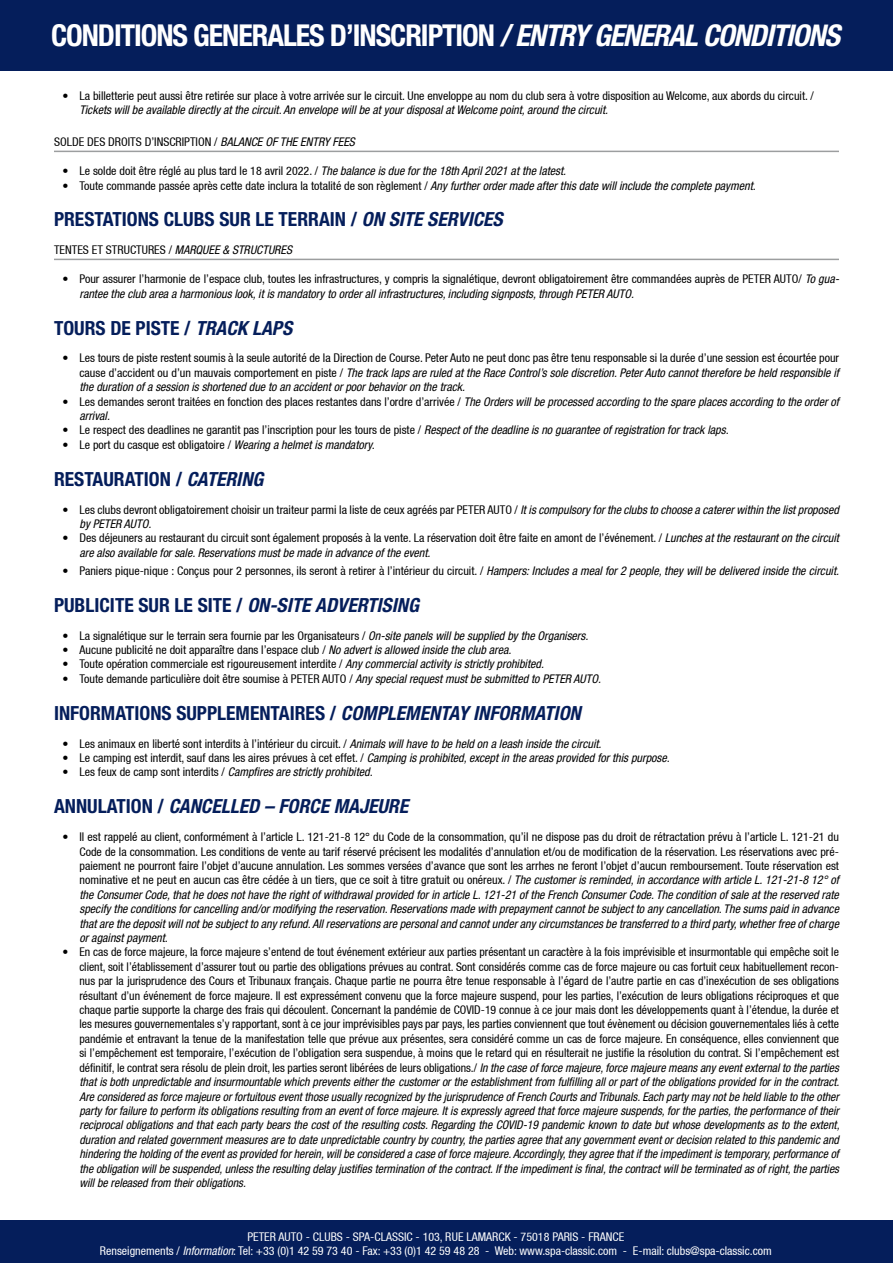
<style>
.page{position:relative;width:893px;height:1263px;background:#fff}
.page>*{position:absolute;margin:0;border:0;box-sizing:border-box;transform-origin:0 0}
.t1{font:700 condensed 30px "Helvetica 77";letter-spacing:-.035em;color:#fff}
.t2{font:700 condensed 19.5px "Helvetica Neue LT Std";color:#051e5b}
.t3{font:italic 700 condensed 19.5px "Helvetica Neue LT Std";color:#051e5b}
.t4{font:condensed 12px/14.4px "Helvetica 57";color:#000;text-align:justify}
.t5{font:italic condensed 12px/14.4px "Helvetica Neue LT Std";color:#000;text-align:justify}
.t6{font:condensed 12px/14.4px "Helvetica 57";color:#fff;text-align:center}
.s1{font-style:italic}
.s2{font-family:"Helvetica Neue LT Std";font-style:italic}
.s3{font-family:"Helvetica Neue";font-style:italic}
.s4{font-family:"Helvetica 57";font-style:normal}
.s5{font-style:normal}
</style>
<div class="page">
<div style="left:0;top:1220px;width:893px;height:43px;background:#051e5b"></div>
<hr style="left:54px;top:151px;width:785px;height:1px;background:#9c9e9f">
<hr style="left:54px;top:259px;width:785px;height:1px;background:#9c9e9f">
<div style="left:0;top:0;width:893px;height:70px;background:#051e5b"></div>
<h1 class="t1" style="left:51px;top:17px;width:790px">CONDITIONS GENERALES D’INSCRIPTION <span class="s1">/</span><span class="s2">ENTRY GENERAL CONDITIONS</span></h1>
<p class="t4" style="left:63px;top:88px;width:753px">• La billetterie peut aussi être retirée sur place à votre arrivée sur le circuit. Une enveloppe au nom du club sera à votre disposition au Welcome, aux abords du circuit. /</p>
<p class="t5" style="left:80px;top:103px;width:530px">Tickets will be available directly at the circuit. An envelope will be at your disposal at Welcome point, around the circuit.</p>
<p class="t4" style="left:54px;top:135px;width:302px">SOLDE DES DROITS D’INSCRIPTION / <span class="s3">BALANCE OF THE ENTRY FEES</span></p>
<p class="t4" style="left:63px;top:164px;width:505px">• Le solde doit être réglé au plus tard le 18 avril 2022. / <span class="s2">The balance is due for the 18th April 2021 at the latest.</span></p>
<p class="t4" style="left:63px;top:178px;width:695px">• Toute commande passée après cette date inclura la totalité de son règlement / <span class="s2">Any further order made after this date will include the complete payment.</span></p>
<h2 class="t2" style="left:54px;top:208px;width:450px">PRESTATIONS CLUBS SUR LE TERRAIN / <span class="s1">ON SITE SERVICES</span></h2>
<p class="t4" style="left:54px;top:243px;width:240px">TENTES ET STRUCTURES / <span class="s3">MARQUEE &amp; STRUCTURES</span></p>
<p class="t4" style="left:63px;top:272px;width:778px">• Pour assurer l’harmonie de l’espace club, toutes les infrastructures, y compris la signalétique, devront obligatoirement être commandées auprès de PETER AUTO/ <span class="s2">To gua-</span></p>
<p class="t5" style="left:80px;top:286px;width:556px">rantee the club area a harmonious look, it is mandatory to order all infrastructures, including signposts, through PETER AUTO.</p>
<h2 class="t2" style="left:54px;top:316px;width:240px">TOURS DE PISTE / <span class="s1">TRACK LAPS</span></h2>
<p class="t4" style="left:63px;top:351px;width:778px">• Les tours de piste restent soumis à la seule autorité de la Direction de Course. Peter Auto ne peut donc pas être tenu responsable si la durée d’une session est écourtée pour</p>
<p class="t5" style="left:80px;top:366px;width:761px"><span class="s4">cause d’accident ou d’un mauvais comportement en piste /</span> The track laps are ruled at the Race Control’s sole discretion. Peter Auto cannot therefore be held responsible if the duration of a session is shortened due to an accident or poor behavior on the track.</p>
<p class="t4" style="left:63px;top:394px;width:778px">• Les demandes seront traitées en fonction des places restantes dans l’ordre d’arrivée / <span class="s2">The Orders will be processed according to the spare places according to the order of</span></p>
<p class="t5" style="left:80px;top:409px;width:32px">arrival.</p>
<p class="t4" style="left:63px;top:423px;width:668px">• Le respect des deadlines ne garantit pas l’inscription pour les tours de piste / <span class="s2">Respect of the deadline is no guarantee of registration for track laps.</span></p>
<p class="t4" style="left:62px;top:437px;width:314px">• Le port du casque est obligatoire / <span class="s2">Wearing a helmet is mandatory.</span></p>
<h2 class="t2" style="left:54px;top:467px;width:211px">RESTAURATION / <span class="s1">CATERING</span></h2>
<p class="t4" style="left:63px;top:502px;width:778px">• Les clubs devront obligatoirement choisir un traiteur parmi la liste de ceux agréés par PETER AUTO / <span class="s2">It is compulsory for the clubs to choose a caterer within the list proposed</span></p>
<p class="t5" style="left:80px;top:517px;width:73px">by PETER AUTO.</p>
<p class="t4" style="left:63px;top:531px;width:778px">• Des déjeuners au restaurant du circuit sont également proposés à la vente. La réservation doit être faite en amont de l’événement. / <span class="s2">Lunches at the restaurant on the circuit</span></p>
<p class="t5" style="left:80px;top:546px;width:352px">are also available for sale. Reservations must be made in advance of the event.</p>
<p class="t4" style="left:63px;top:563px;width:778px">• Paniers pique-nique : Conçus pour 2 personnes, ils seront à retirer à l’intérieur du circuit. / <span class="s2">Hampers: Includes a meal for 2 people, they will be delivered inside the circuit.</span></p>
<h2 class="t2" style="left:54px;top:593px;width:366px">PUBLICITE SUR LE SITE / <span class="s1">ON-SITE ADVERTISING</span></h2>
<p class="t4" style="left:63px;top:628px;width:527px">• La signalétique sur le terrain sera fournie par les Organisateurs / <span class="s2">On-site panels will be supplied by the Organisers.</span></p>
<p class="t4" style="left:63px;top:642px;width:450px">• Aucune publicité ne doit apparaître dans l’espace club / <span class="s2">No advert is allowed inside the club area.</span></p>
<p class="t4" style="left:63px;top:657px;width:483px">• Toute opération commerciale est rigoureusement interdite / <span class="s2">Any commercial activity is strictly prohibited.</span></p>
<p class="t4" style="left:62px;top:671px;width:540px">• Toute demande particulière doit être soumise à PETER AUTO / <span class="s2">Any special request must be submitted to PETER AUTO.</span></p>
<h2 class="t2" style="left:54px;top:701px;width:528px">INFORMATIONS SUPPLEMENTAIRES / <span class="s1">COMPLEMENTAY INFORMATION</span></h2>
<p class="t4" style="left:63px;top:736px;width:540px">• Les animaux en liberté sont interdits à l’intérieur du circuit. / <span class="s2">Animals will have to be held on a leash inside the circuit.</span></p>
<p class="t5" style="left:63px;top:751px;width:609px"><span class="s4">• Le camping est interdit, sauf dans les aires prévues à cet effet. /</span> Camping is prohibited, except in the areas provided for this purpose.</p>
<p class="t5" style="left:63px;top:765px;width:312px"><span class="s4">• Les feux de camp sont interdits /</span> Campfires are strictly prohibited.</p>
<h2 class="t3" style="left:54px;top:795px;width:356px"><span class="s5">ANNULATION /</span> CANCELLED – FORCE MAJEURE</h2>
<p class="t4" style="left:80px;top:830px;width:761px;text-indent:-17px">• Il est rappelé au client, conformément à l’article L. 121-21-8 12° du Code de la consommation, qu’il ne dispose pas du droit de rétractation prévu à l’article L. 121-21 du Code de la consommation. Les conditions de vente au tarif réservé précisent les modalités d’annulation et/ou de modification de la réservation. Les réservations avec pré&shy;paiement ne pourront faire l’objet d’aucune annulation. Les sommes versées d’avance que sont les arrhes ne feront l’objet d’aucun remboursement. Toute réservation est nominative et ne peut en aucun cas être cédée à un tiers, que ce soit à titre gratuit ou onéreux. / <span class="s2">The customer is reminded, in accordance with article L. 121-21-8 12° of</span></p>
<p class="t5" style="left:80px;top:888px;width:761px">the Consumer Code, that he does not have the right of withdrawal provided for in article L. 121-21 of the French Consumer Code. The condition of sale at the reserved rate specify the conditions for cancelling and/or modifying the reservation. Reservations made with prepayment cannot be subject to any cancellation. The sums paid in advance that are the deposit will not be subject to any refund. All reservations are personal and cannot under any circumstances be transferred to a third party, whether free of charge or against payment.</p>
<p class="t4" style="left:80px;top:945px;width:761px;text-indent:-17px">• En cas de force majeure, la force majeure s’entend de tout événement extérieur aux parties présentant un caractère à la fois imprévisible et insurmontable qui empêche soit le client, soit l’établissement d’assurer tout ou partie des obligations prévues au contrat. Sont considérés comme cas de force majeure ou cas fortuit ceux habituellement recon&shy;nus par la jurisprudence des Cours et Tribunaux français. Chaque partie ne pourra être tenue responsable à l’égard de l’autre partie en cas d’inexécution de ses obligations résultant d’un événement de force majeure. Il est expressément convenu que la force majeure suspend, pour les parties, l’exécution de leurs obligations réciproques et que chaque partie supporte la charge des frais qui découlent. Concernant la pandémie de COVID-19 connue à ce jour mais dont les développements quant à l’étendue, la durée et les mesures gouvernementales s’y rapportant, sont à ce jour imprévisibles pays par pays, les parties conviennent que tout évènement ou décision gouvernementales liés à cette pandémie et entravant la tenue de la manifestation telle que prévue aux présentes, sera considéré comme un cas de force majeure. En conséquence, elles conviennent que si l’empêchement est temporaire, l’exécution de l’obligation sera suspendue, à moins que le retard qui en résulterait ne justifie la résolution du contrat. Si l’empêchement est définitif, le contrat sera résolu de plein droit, les parties seront libérées de leurs obligations./ <span class="s2">In the case of force majeure, force majeure means any event external to the parties</span></p>
<p class="t5" style="left:80px;top:1075px;width:761px">that is both unpredictable and insurmountable which prevents either the customer or the establishment from fulfilling all or part of the obligations provided for in the contract.<br>Are considered as force majeure or fortuitous event those usually recognized by the jurisprudence of French Courts and Tribunals. Each party may not be held liable to the other party for failure to perform its obligations resulting from an event of force majeure. It is expressly agreed that force majeure suspends, for the parties, the performance of their reciprocal obligations and that each party bears the cost of the resulting costs. Regarding the COVID-19 pandemic known to date but whose developments as to the extent, duration and related government measures are to date unpredictable country by country, the parties agree that any government event or decision related to this pandemic and hindering the holding of the event as provided for herein, will be considered a case of force majeure. Accordingly, they agree that if the impediment is temporary, performance of the obligation will be suspended, unless the resulting delay justifies termination of the contract. If the impediment is final, the contract will be terminated as of right, the parties will be released from their obligations.</p>
<p class="t6" style="left:100px;top:1229px;width:673px">PETER AUTO - CLUBS - SPA-CLASSIC - 103, RUE LAMARCK - 75018 PARIS - FRANCE<br>Renseignements / <span class="s2">Information</span>: Tel: +33 (0)1 42 59 73 40 - Fax: +33 (0)1 42 59 48 28 - Web: www.spa-classic.com - E-mail: clubs@spa-classic.com</p>
</div>
